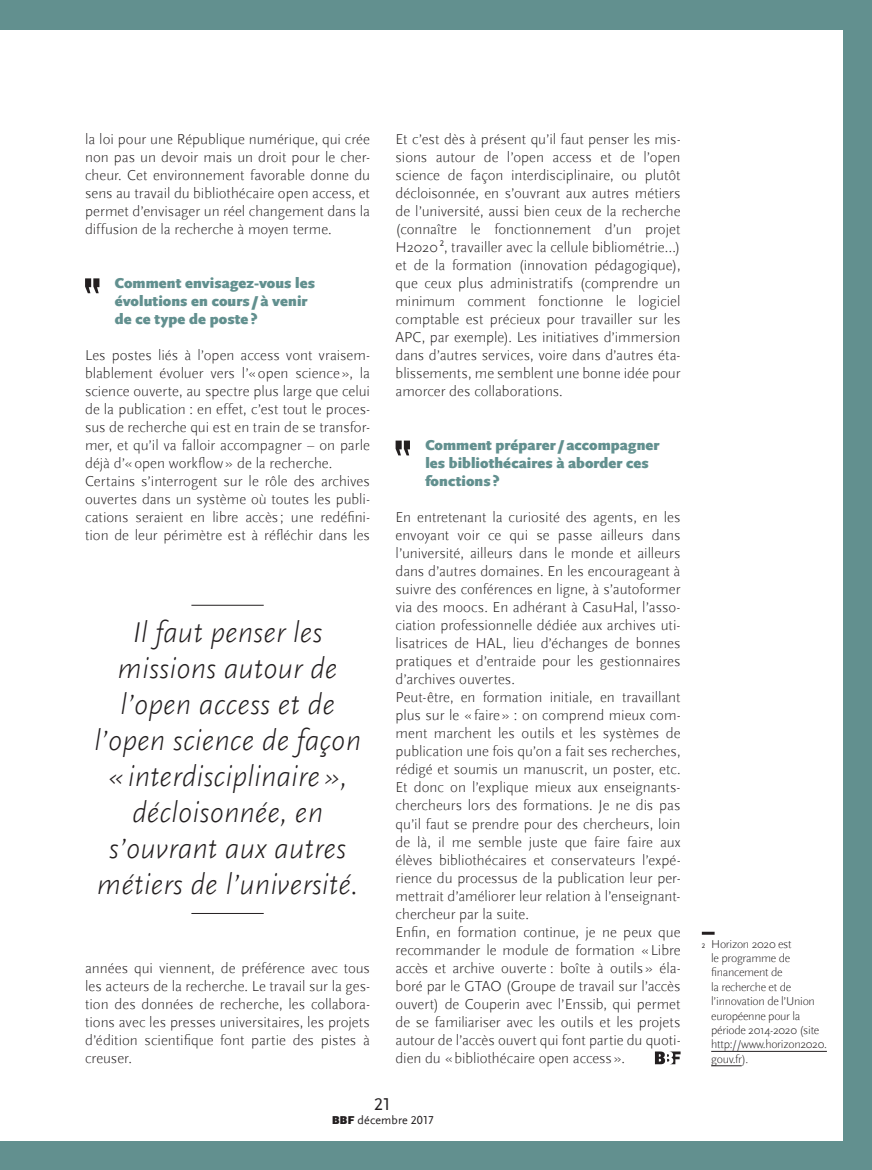
<style>
.page{position:relative;width:872px;height:1170px;background:#fff}
.page>*{position:absolute;margin:0;border:0;box-sizing:border-box;transform-origin:0 0}
.t1{font:italic 300 30px/36px "Scala Sans";color:#231f20;text-align:center}
.t2{font:18px "Scala Sans LF";color:#231f20}
.t3{font:300 15px/18px "Scala Sans";color:#231f20;text-align:justify}
.t4{font:900 15px/18px "Scala Sans";letter-spacing:.005em;color:#62908f}
.t5{font:300 12px/14.4px "Scala Sans";letter-spacing:-.025em;color:#231f20}
.t6{font:12px "Scala Sans LF";letter-spacing:.01em;color:#231f20}
.s1{font-family:"Scala Sans";font-weight:900}
.s2{font-family:"Scala Sans LF";font-weight:400;font-size:6.9px}
</style>
<div class="page">
<div style="left:0;top:0;width:872px;height:1169px;background:#62908f"></div>
<div style="left:0;top:30px;width:842px;height:1110px;background:#fff"></div>
<svg style="left:85px;top:278px;width:14px;height:15px"></svg>
<svg style="left:702px;top:931px;width:12px;height:3px"></svg>
<hr style="left:711px;top:1050px;width:116px;height:1px;background:#231f20">
<hr style="left:711px;top:1065px;width:30px;height:1px;background:#231f20">
<svg style="left:395px;top:440px;width:15px;height:15px"></svg>
<hr style="left:191px;top:605px;width:73px;height:1px;background:#231f20">
<hr style="left:191px;top:913px;width:73px;height:1px;background:#231f20">
<svg style="left:655px;top:1051px;width:25px;height:13px"></svg>
<p class="t3" style="left:85px;top:130px;width:286px">la loi pour une République numérique, qui crée non pas un devoir mais un droit pour le cher&shy;cheur. Cet environnement favorable donne du sens au travail du bibliothécaire open access, et permet d’envisager un réel changement dans la diffusion de la recherche à moyen terme.</p>
<p class="t4" style="left:115px;top:274px;width:202px">Comment envisagez-vous les évolutions en cours /à venir de ce type de poste?</p>
<p class="t3" style="left:85px;top:346px;width:286px;text-align:left">Les postes liés à l’open access vont vraisem&shy;blablement évoluer vers l’«open science», la science ouverte, au spectre plus large que celui de la publication : en effet, c’est tout le proces&shy;sus de recherche qui est en train de se transfor&shy;mer, et qu’il va falloir accompagner – on parle déjà d’«open workflow» de la recherche.<br>Certains s’interrogent sur le rôle des archives ouvertes dans un système où toutes les publi&shy;cations seraient en libre accès ; une redéfini&shy;tion de leur périmètre est à réfléchir dans les</p>
<h1 class="t1" style="left:94px;top:614px;width:268px">Il faut penser les missions autour de l’open access et de l’open science de façon «interdisciplinaire», décloisonnée, en s’ouvrant aux autres métiers de l’université.</h1>
<p class="t3" style="left:85px;top:958px;width:286px">années qui viennent, de préférence avec tous les acteurs de la recherche. Le travail sur la ges&shy;tion des données de recherche, les collabora&shy;tions avec les presses universitaires, les projets d’édition scientifique font partie des pistes à creuser.</p>
<p class="t3" style="left:395px;top:130px;width:286px">Et c’est dès à présent qu’il faut penser les mis&shy;sions autour de l’open access et de l’open science de façon interdisciplinaire, ou plutôt décloisonnée, en s’ouvrant aux autres métiers de l’université, aussi bien ceux de la recherche (connaître le fonctionnement d’un projet H2020 <sup>2</sup>, travailler avec la cellule bibliométrie…) et de la formation (innovation pédagogique), que ceux plus administratifs (comprendre un minimum comment fonctionne le logiciel comptable est précieux pour travailler sur les APC, par exemple). Les initiatives d’immersion dans d’autres services, voire dans d’autres éta&shy;blissements, me semblent une bonne idée pour amorcer des collaborations.</p>
<p class="t4" style="left:425px;top:436px;width:236px">Comment préparer /accompagner les bibliothécaires à aborder ces fonctions ?</p>
<p class="t3" style="left:395px;top:508px;width:286px;text-align:left">En entretenant la curiosité des agents, en les envoyant voir ce qui se passe ailleurs dans l’université, ailleurs dans le monde et ailleurs dans d’autres domaines. En les encourageant à suivre des conférences en ligne, à s’autoformer via des moocs. En adhérant à CasuHal, l’asso&shy;ciation professionnelle dédiée aux archives uti&shy;lisatrices de HAL, lieu d’échanges de bonnes pratiques et d’entraide pour les gestionnaires d’archives ouvertes.<br>Peut-être, en formation initiale, en travaillant plus sur le «faire» : on comprend mieux com&shy;ment marchent les outils et les systèmes de publication une fois qu’on a fait ses recherches, rédigé et soumis un manuscrit, un poster, etc.<br>Et donc on l’explique mieux aux enseignants&shy;chercheurs lors des formations. Je ne dis pas qu’il faut se prendre pour des chercheurs, loin de là, il me semble juste que faire faire aux élèves bibliothécaires et conservateurs l’expé&shy;rience du processus de la publication leur per&shy;mettrait d’améliorer leur relation à l’enseignant&shy;chercheur par la suite.<br>Enfin, en formation continue, je ne peux que recommander le module de formation «Libre accès et archive ouverte : boîte à outils» éla&shy;boré par le GTAO (Groupe de travail sur l’accès ouvert) de Couperin avec l’Enssib, qui permet de se familiariser avec les outils et les projets autour de l’accès ouvert qui font partie du quoti&shy;dien du «bibliothécaire open access».</p>
<p class="t2" style="left:374px;top:1094px;width:19px">21</p>
<p class="t6" style="left:332px;top:1113px;width:104px"><span class="s1">BBF</span> décembre 2017</p>
<p class="t5" style="left:711px;top:936px;width:117px;text-indent:-9px"><span class="s2">2</span> Horizon 2020 est<br>le programme de financement de<br>la recherche et de l’innovation de l’Union européenne pour la période 2014-2020 (site http://www.horizon2020. gouv.fr).</p>
</div>
